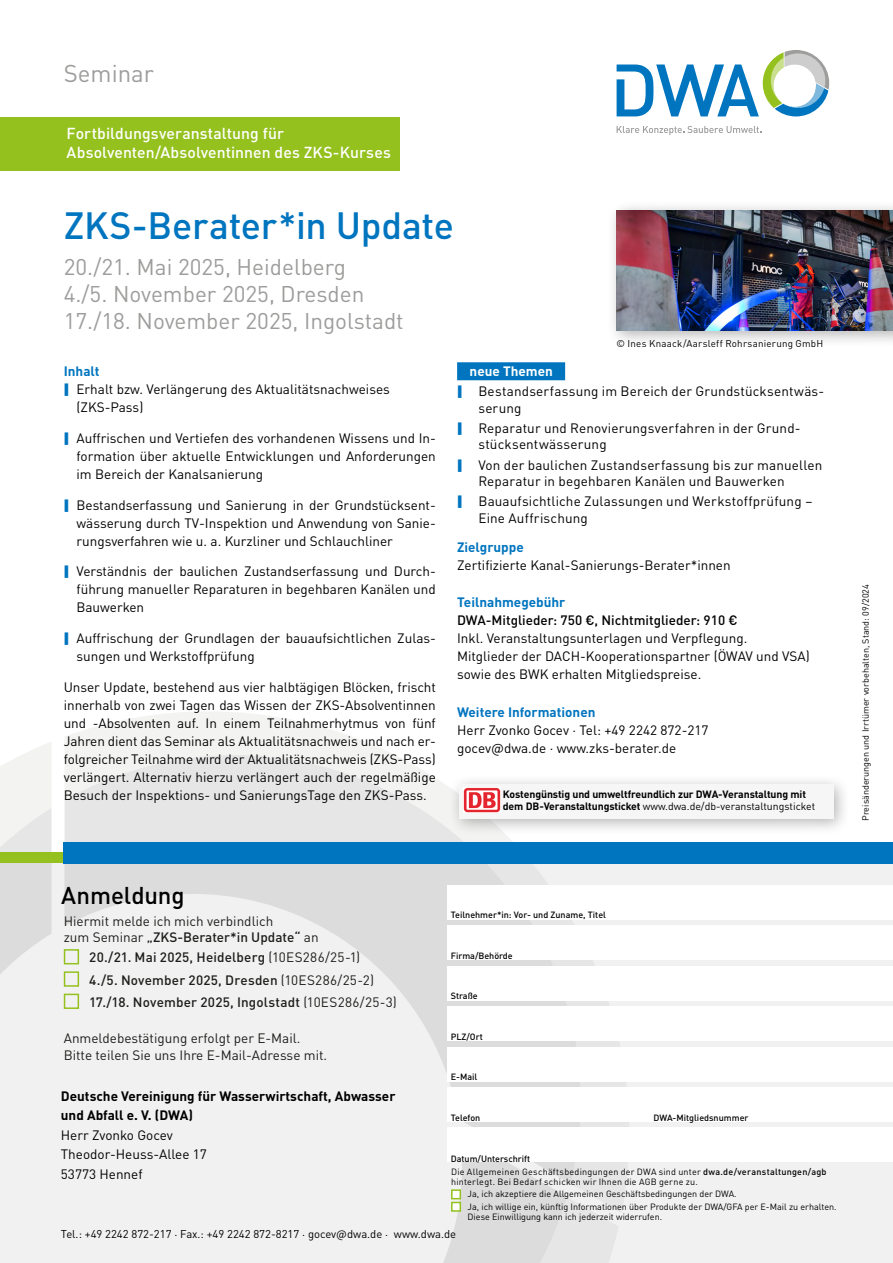
<style>
.page{position:relative;width:893px;height:1263px;background:#fff}
.page>*{position:absolute;margin:0;border:0;box-sizing:border-box;transform-origin:0 0}
.Titel_Seminar{font:500 37.5px "DINOT";letter-spacing:-.01em;color:#0075bf}
.t1{font:500 24px "DINOT";letter-spacing:-.005em;color:#000}
.www_dwa_de{font:24px "DINOT";color:#9d9d9c}
.Datum_Ort{font:22.5px "DINOT";color:#9d9d9c}
.Fließtext_-_Programminh{font:500 15.75px/18.9px "DINOT";letter-spacing:.005em;color:#fff}
.Fließtext{font:13.5px/18px "DINOT";color:#000}
.Anmeldesatz{font:13.5px/16.2px "DINOT";color:#1d1e1b}
.Anmeldesatz-2{font:500 13.5px "DINOT";letter-spacing:.01em;color:#1d1e1b}
.t2{font:700 13.5px/19.5px "DINOT";color:#000}
.Zwischenüberschriften{font:700 13.5px "DINOT";color:#0075bf}
.Fließtext-2{font:500 13.5px "DINOT";color:#000}
.Zwischenüberschriften-2{font:700 13.5px "DINOT";color:#fff}
.t3{font:11.25px "DINOT";color:#000}
.Abschlusssatz{font:700 10.5px/12.6px "DINOT";letter-spacing:-.01em;color:#000}
.Fließtext_-_Programminh-2{font:9.75px "DINOT";letter-spacing:.025em;color:#000}
.Bildquelle{font:9px/10.2px "DINOT";color:#000}
.Bildquelle-2{font:9px/10.2px "DINOT";letter-spacing:.025em;color:#000}
.t4{font:500 9px "DINOT";color:#000}
.s1{font-weight:400}
.s2{font-weight:500}
</style>
<div class="page">
<div style="left:0;top:863px;width:893px;height:400px;background:#f1f1f1"></div>
<svg style="left:65px;top:712px;width:297px;height:29px;fill:#f3f3f2"></svg>
<svg style="left:0;top:741px;width:619px;height:522px"></svg>
<svg style="left:48px;top:1135px;width:519px;height:128px"></svg>
<div style="left:0;top:852px;width:64px;height:11px;background:#95c11f"></div>
<div style="left:64px;top:842px;width:829px;height:21px;background:#0075bf"></div>
<div style="left:448px;top:885px;width:445px;height:34px;background:#fff"></div>
<div style="left:448px;top:926px;width:445px;height:34px;background:#fff"></div>
<div style="left:448px;top:966px;width:445px;height:34px;background:#fff"></div>
<div style="left:448px;top:1007px;width:445px;height:34px;background:#fff"></div>
<div style="left:448px;top:1087px;width:445px;height:34px;background:#fff"></div>
<div style="left:448px;top:1047px;width:445px;height:34px;background:#fff"></div>
<div style="left:448px;top:1128px;width:445px;height:34px;background:#fff"></div>
<div style="left:457px;top:362px;width:108px;height:18px;background:#0075bf"></div>
<div style="left:606px;top:199px;width:287px;height:149px;background:#000;opacity:.3"></div>
<img style="left:617px;top:210px;width:276px;height:121px">
<div style="left:451px;top:1189px;width:10px;height:10px;background:#fff;border:2px solid #95c11f"></div>
<div style="left:451px;top:1202px;width:10px;height:10px;background:#fff;border:2px solid #95c11f"></div>
<div style="left:64px;top:949px;width:15px;height:15px;border:2px solid #95c11f"></div>
<div style="left:64px;top:971px;width:15px;height:16px;border:2px solid #95c11f"></div>
<div style="left:64px;top:994px;width:15px;height:15px;border:2px solid #95c11f"></div>
<div style="left:0;top:117px;width:400px;height:53px;background:#95c11f"></div>
<div style="left:448px;top:773px;width:402px;height:63px;background:#000;opacity:.3"></div>
<div style="left:459px;top:784px;width:374px;height:35px;background:#f6f6f6"></div>
<img style="left:463px;top:788px;width:37px;height:25px">
<svg style="left:617px;top:126px;width:144px;height:9px"></svg>
<svg style="left:617px;top:50px;width:212px;height:66px"></svg>
<p class="www_dwa_de" style="left:64px;top:55px;width:92px">Seminar</p>
<p class="Fließtext_-_Programminh" style="left:67px;top:123px;width:326px">Fortbildungsveranstaltung für<br>Absolventen/Absolventinnen des ZKS-Kurses</p>
<p class="Titel_Seminar" style="left:64px;top:197px;width:392px">ZKS-Berater*in Update</p>
<p class="Datum_Ort" style="left:64px;top:249px;width:284px">20./21. Mai 2025, Heidelberg</p>
<p class="Datum_Ort" style="left:64px;top:276px;width:302px">4./5. November 2025, Dresden</p>
<p class="Datum_Ort" style="left:64px;top:303px;width:341px">17./18. November 2025, Ingolstadt</p>
<p class="Fließtext_-_Programminh-2" style="left:617px;top:336px;width:208px">© Ines Knaack/Aarsleff Rohrsanierung GmbH</p>
<p class="Zwischenüberschriften" style="left:64px;top:361px;width:37px">Inhalt</p>
<p class="Fließtext" style="left:77px;top:379px;width:315px">Erhalt bzw. Verlängerung des Aktualitätsnachweises (ZKS-Pass)</p>
<p class="Fließtext" style="left:77px;top:428px;width:361px;text-align:justify">Auffrischen und Vertiefen des vorhandenen Wissens und In&shy;formation über aktuelle Entwicklungen und Anforderungen im Bereich der Kanalsanierung</p>
<p class="Fließtext" style="left:77px;top:495px;width:361px;text-align:justify">Bestandserfassung und Sanierung in der Grundstücksent&shy;wässerung durch TV-Inspektion und Anwendung von Sanie&shy;rungsverfahren wie u. a. Kurzliner und Schlauchliner</p>
<p class="Fließtext" style="left:77px;top:562px;width:361px;text-align:justify">Verständnis der baulichen Zustandserfassung und Durch&shy;führung manueller Reparaturen in begehbaren Kanälen und Bauwerken</p>
<p class="Fließtext" style="left:77px;top:628px;width:361px">Auffrischung der Grundlagen der bauaufsichtlichen Zulas&shy;sungen und Werkstoffprüfung</p>
<p class="Fließtext" style="left:64px;top:677px;width:374px;text-align:justify">Unser Update, bestehend aus vier halbtägigen Blöcken, frischt innerhalb von zwei Tagen das Wissen der ZKS-Absolventinnen und -Absolventen auf. In einem Teilnahmerhytmus von fünf Jahren dient das Seminar als Aktualitätsnachweis und nach er&shy;folgreicher Teilnahme wird der Aktualitätsnachweis (ZKS-Pass) verlängert. Alternativ hierzu verlängert auch der regelmäßige Besuch der Inspektions- und SanierungsTage den ZKS-Pass.</p>
<p class="Zwischenüberschriften-2" style="left:470px;top:361px;width:85px">neue Themen</p>
<p class="Fließtext" style="left:478px;top:383px;width:347px;line-height:16.2px">Bestandserfassung im Bereich der Grundstücksentwäs&shy;serung</p>
<p class="Fließtext" style="left:478px;top:419px;width:324px;line-height:16.2px">Reparatur und Renovierungsverfahren in der Grund&shy;stücksentwässerung</p>
<p class="Fließtext" style="left:478px;top:456px;width:346px;line-height:16.2px">Von der baulichen Zustandserfassung bis zur manuellen<br>Reparatur in begehbaren Kanälen und Bauwerken</p>
<p class="Fließtext" style="left:478px;top:493px;width:336px;line-height:16.2px">Bauaufsichtliche Zulassungen und Werkstoffprüfung –<br>Eine Auffrischung</p>
<p class="Zwischenüberschriften" style="left:457px;top:536px;width:68px">Zielgruppe</p>
<p class="Fließtext" style="left:457px;top:555px;width:275px">Zertifizierte Kanal-Sanierungs-Berater*innen</p>
<p class="Zwischenüberschriften" style="left:457px;top:592px;width:110px">Teilnahmegebühr</p>
<p class="Fließtext-2" style="left:457px;top:610px;width:282px">DWA-Mitglieder: 750 €, Nichtmitglieder: 910 €</p>
<p class="Fließtext" style="left:457px;top:628px;width:354px">Inkl. Veranstaltungsunterlagen und Verpflegung.<br>Mitglieder der DACH-Kooperationspartner (ÖWAV und VSA) sowie des BWK erhalten Mitgliedspreise.</p>
<p class="Zwischenüberschriften" style="left:457px;top:701px;width:140px">Weitere Informationen</p>
<p class="Fließtext" style="left:457px;top:720px;width:253px">Herr Zvonko Gocev · Tel: +49 2242 872-217 gocev@dwa.de · www.zks-berater.de</p>
<p class="Abschlusssatz" style="left:503px;top:787px;width:314px">Kostengünstig und umweltfreundlich zur DWA-Veranstaltung mit dem DB-Veranstaltungsticket <span class="s1">www.dwa.de/db-veranstaltungsticket</span></p>
<p class="Bildquelle" style="left:860px;top:821px;width:238px;rotate:-90deg">Preisänderungen und Irrtümer vorbehalten, Stand: 09/2024</p>
<p class="t1" style="left:61px;top:876px;width:125px">Anmeldung</p>
<p class="Anmeldesatz" style="left:64px;top:912px;width:256px">Hiermit melde ich mich verbindlich<br>zum Seminar <span class="s2">„ZKS-Berater*in Update“</span> an</p>
<p class="Anmeldesatz-2" style="left:89px;top:947px;width:273px">20./21. Mai 2025, Heidelberg <span class="s1">(10ES286/25-1)</span></p>
<p class="Anmeldesatz-2" style="left:89px;top:969px;width:286px">4./5. November 2025, Dresden <span class="s1">(10ES286/25-2)</span></p>
<p class="Anmeldesatz-2" style="left:89px;top:991px;width:309px">17./18. November 2025, Ingolstadt <span class="s1">(10ES286/25-3)</span></p>
<p class="Anmeldesatz" style="left:64px;top:1030px;width:265px">Anmeldebestätigung erfolgt per E-Mail.<br>Bitte teilen Sie uns Ihre E-Mail-Adresse mit.</p>
<p class="t2" style="left:61px;top:1085px;width:336px">Deutsche Vereinigung für Wasserwirtschaft, Abwasser und Abfall e. V. (DWA)</p>
<p class="Fließtext" style="left:61px;top:1124px;width:148px;line-height:19.5px">Herr Zvonko Gocev<br>Theodor-Heuss-Allee 17<br>53773 Hennef</p>
<p class="t4" style="left:451px;top:908px;width:157px">Teilnehmer*in: Vor- und Zuname, Titel</p>
<p class="t4" style="left:451px;top:948px;width:63px">Firma/Behörde</p>
<p class="t4" style="left:451px;top:989px;width:28px">Straße</p>
<p class="t4" style="left:451px;top:1030px;width:34px">PLZ/Ort</p>
<p class="t4" style="left:451px;top:1070px;width:28px">E-Mail</p>
<p class="t4" style="left:451px;top:1111px;width:31px">Telefon</p>
<p class="t4" style="left:653px;top:1111px;width:96px">DWA-Mitgliedsnummer</p>
<p class="t4" style="left:451px;top:1151px;width:81px">Datum/Unterschrift</p>
<p class="Bildquelle-2" style="left:451px;top:1166px;width:377px">Die Allgemeinen Geschäftsbedingungen der DWA sind unter <span class="s2">dwa.de/veranstaltungen/agb </span>hinterlegt. Bei Bedarf schicken wir Ihnen die AGB gerne zu.</p>
<p class="Bildquelle" style="left:468px;top:1188px;width:271px">Ja, ich akzeptiere die Allgemeinen Geschäftsbedingungen der DWA.</p>
<p class="Bildquelle" style="left:468px;top:1201px;width:371px">Ja, ich willige ein, künftig Informationen über Produkte der DWA/GFA per E-Mail zu erhalten.<br>Diese Einwilligung kann ich jederzeit widerrufen.</p>
<p class="t3" style="left:61px;top:1226px;width:397px">Tel.: +49 2242 872-217 . Fax.: +49 2242 872-8217 . gocev@dwa.de . www.dwa.de</p>
</div>
